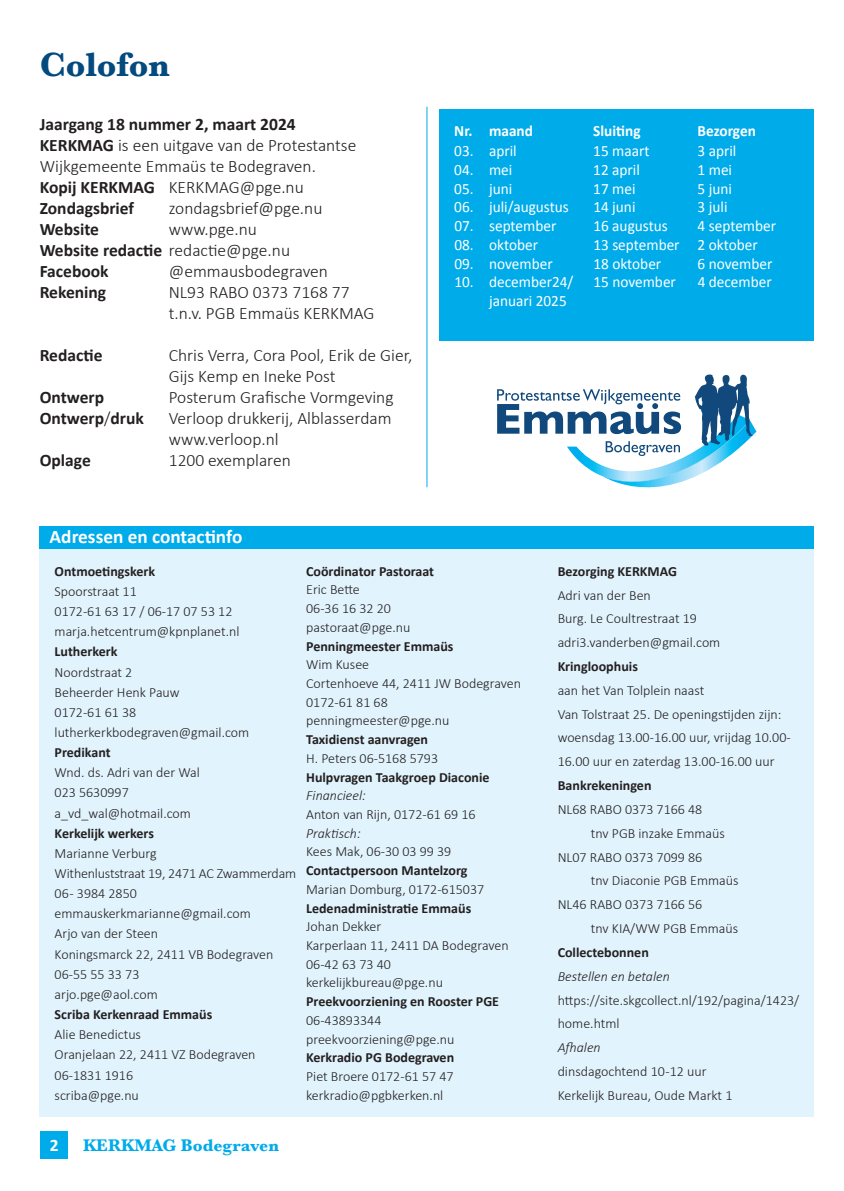
<style>
.page{position:relative;width:844px;height:1191px;background:#fff}
.page>*{position:absolute;margin:0;border:0;box-sizing:border-box;transform-origin:0 0}
.t1{font:700 35px "Baskerville";color:#034a7e}
.t2{font:700 19.25px "Calibri";color:#fff}
.t3{font:300 17.5px/21px "Calibri";color:#231f20}
.t4{font:700 17.5px "Calibri";color:#231f20}
.t5{font:700 17.5px "Baskerville";color:#00abea}
.t6{font:700 17.5px "Calibri";color:#fff}
.t7{font:15.75px "Calibri";color:#fff}
.t8{font:700 15.75px "Calibri";color:#fff}
.t9{font:300 14px/20.1px "Calibri";color:#231f20}
.t10{font:700 14px "Calibri";color:#231f20}
.t11{font:italic 300 14px "Calibri";color:#231f20}
.s1{font-weight:700}
.s2{font-weight:300}
</style>
<div class="page">
<div style="left:40px;top:546px;width:774px;height:570px;background:#e1f3fc"></div>
<div style="left:40px;top:526px;width:774px;height:23px;background:#00abea"></div>
<svg style="left:497px;top:374px;width:259px;height:114px"></svg>
<hr style="left:426px;top:107px;width:1px;height:380px;background:#00abea">
<div style="left:439px;top:109px;width:375px;height:231px;background:#00abea"></div>
<div style="left:40px;top:1131px;width:28px;height:28px;background:#00abea"></div>
<h1 class="t1" style="left:40px;top:40px;width:131px">Colofon</h1>
<p class="t3" style="left:40px;top:114px;width:318px"><span class="s1">Jaargang 18 nummer 2, maart 2024<br>KERKMAG</span> is een uitgave van de Protestantse<br>Wijkgemeente Emmaüs te Bodegraven.<br><span class="s1">Kopij KERKMAG</span> KERKMAG@pge.nu<br><span class="s1">Zondagsbrief</span></p>
<p class="t3" style="left:169px;top:198px;width:155px">zondagsbrief@pge.nu</p>
<p class="t4" style="left:40px;top:217px;width:61px">Website</p>
<p class="t3" style="left:40px;top:219px;width:252px;text-indent:129px">www.pge.nu<br><span class="s1">Website redactie</span> redactie@pge.nu<br><span class="s1">Facebook</span></p>
<p class="t3" style="left:169px;top:261px;width:161px">@emmausbodegraven</p>
<p class="t4" style="left:40px;top:280px;width:68px">Rekening</p>
<p class="t3" style="left:169px;top:282px;width:207px">NL93 RABO 0373 7168 77 t.n.v. PGB Emmaüs KERKMAG</p>
<p class="t4" style="left:40px;top:343px;width:64px">Redactie</p>
<p class="t3" style="left:169px;top:345px;width:245px">Chris Verra, Cora Pool, Erik de Gier,<br>Gijs Kemp en Ineke Post</p>
<p class="t4" style="left:40px;top:385px;width:66px">Ontwerp</p>
<p class="t3" style="left:169px;top:387px;width:226px">Posterum Grafische Vormgeving</p>
<p class="t4" style="left:40px;top:406px;width:106px">Ontwerp<span class="s2">/</span>druk</p>
<p class="t3" style="left:169px;top:408px;width:224px">Verloop drukkerij, Alblasserdam www.verloop.nl</p>
<p class="t4" style="left:40px;top:448px;width:53px">Oplage</p>
<p class="t3" style="left:169px;top:450px;width:123px">1200 exemplaren</p>
<h2 class="t2" style="left:50px;top:523px;width:194px">Adressen en contactinfo</h2>
<p class="t8" style="left:454px;top:119px;width:80px">Nr. maand</p>
<p class="t8" style="left:593px;top:119px;width:49px">Sluiting</p>
<p class="t8" style="left:697px;top:119px;width:60px">Bezorgen</p>
<p class="t7" style="left:454px;top:140px;width:64px">03. april</p>
<p class="t7" style="left:593px;top:140px;width:58px">15 maart</p>
<p class="t7" style="left:697px;top:140px;width:40px">3 april</p>
<p class="t7" style="left:454px;top:159px;width:60px">04. mei</p>
<p class="t7" style="left:593px;top:159px;width:48px">12 april</p>
<p class="t7" style="left:697px;top:159px;width:36px">1 mei</p>
<p class="t7" style="left:454px;top:177px;width:59px">05. juni</p>
<p class="t7" style="left:593px;top:177px;width:44px">17 mei</p>
<p class="t7" style="left:697px;top:177px;width:36px">5 juni</p>
<p class="t7" style="left:454px;top:196px;width:116px">06. juli/augustus</p>
<p class="t7" style="left:593px;top:196px;width:44px">14 juni</p>
<p class="t7" style="left:697px;top:196px;width:31px">3 juli</p>
<p class="t7" style="left:454px;top:215px;width:103px">07. september</p>
<p class="t7" style="left:593px;top:215px;width:76px">16 augustus</p>
<p class="t7" style="left:697px;top:215px;width:80px">4 september</p>
<p class="t7" style="left:454px;top:234px;width:85px">08. oktober</p>
<p class="t7" style="left:593px;top:234px;width:166px">13 september 2 oktober</p>
<p class="t7" style="left:454px;top:252px;width:100px">09. november</p>
<p class="t7" style="left:593px;top:252px;width:69px">18 oktober</p>
<p class="t7" style="left:697px;top:252px;width:76px">6 november</p>
<p class="t7" style="left:454px;top:271px;width:120px">10. december24/</p>
<p class="t7" style="left:593px;top:271px;width:84px">15 november</p>
<p class="t7" style="left:697px;top:271px;width:76px">4 december</p>
<p class="t7" style="left:489px;top:290px;width:79px">januari 2025</p>
<p class="t10" style="left:55px;top:561px;width:102px">Ontmoetingskerk</p>
<p class="t9" style="left:55px;top:581px;width:186px">Spoorstraat 11<br>0172-61 63 17 / 06-17 07 53 12 marja.hetcentrum@kpnplanet.nl</p>
<p class="t10" style="left:55px;top:642px;width:64px">Lutherkerk</p>
<p class="t9" style="left:55px;top:661px;width:196px">Noordstraat 2<br>Beheerder Henk Pauw<br>0172-61 61 38 lutherkerkbodegraven@gmail.com</p>
<p class="t10" style="left:55px;top:742px;width:57px">Predikant</p>
<p class="t9" style="left:55px;top:762px;width:147px">Wnd. ds. Adri van der Wal<br>023 5630997 a_vd_wal@hotmail.com</p>
<p class="t10" style="left:55px;top:823px;width:101px">Kerkelijk werkers</p>
<p class="t9" style="left:55px;top:843px;width:243px">Marianne Verburg<br>Withenluststraat 19, 2471 AC Zwammerdam<br>06 - 3984 2850 emmauskerkmarianne@gmail.com<br>Arjo van der Steen<br>Koningsmarck 22, 2411 VB Bodegraven<br>06-55 55 33 73<br>arjo.pge@aol.com</p>
<p class="t10" style="left:55px;top:1004px;width:159px">Scriba Kerkenraad Emmaüs</p>
<p class="t9" style="left:55px;top:1024px;width:202px">Alie Benedictus<br>Oranjelaan 22, 2411 VZ Bodegraven<br>06-1831 1916<br>scriba@pge.nu</p>
<p class="t10" style="left:306px;top:561px;width:129px">Coördinator Pastoraat</p>
<p class="t9" style="left:306px;top:580px;width:106px;line-height:18.7px">Eric Bette<br>06-36 16 32 20 pastoraat@pge.nu</p>
<p class="t10" style="left:306px;top:636px;width:149px">Penningmeester Emmaüs</p>
<p class="t9" style="left:306px;top:655px;width:216px;line-height:18.7px">Wim Kusee<br>Cortenhoeve 44, 2411 JW Bodegraven<br>0172-61 81 68 penningmeester@pge.nu</p>
<p class="t10" style="left:306px;top:729px;width:123px">Taxidienst aanvragen</p>
<p class="t9" style="left:306px;top:748px;width:133px">H. Peters 06-5168 5793</p>
<p class="t10" style="left:306px;top:767px;width:185px">Hulpvragen Taakgroep Diaconie</p>
<p class="t11" style="left:306px;top:787px;width:61px">Financieel:</p>
<p class="t9" style="left:306px;top:804px;width:171px">Anton van Rijn, 0172-61 69 16</p>
<p class="t11" style="left:306px;top:824px;width:56px">Praktisch:</p>
<p class="t9" style="left:306px;top:841px;width:147px">Kees Mak, 06-30 03 99 39</p>
<p class="t10" style="left:306px;top:860px;width:163px">Contactpersoon Mantelzorg</p>
<p class="t9" style="left:306px;top:879px;width:179px">Marian Domburg, 0172-615037</p>
<p class="t10" style="left:306px;top:898px;width:166px">Ledenadministratie Emmaüs</p>
<p class="t9" style="left:306px;top:917px;width:204px;line-height:18.7px">Johan Dekker<br>Karperlaan 11, 2411 DA Bodegraven<br>06-42 63 73 40 kerkelijkbureau@pge.nu</p>
<p class="t10" style="left:306px;top:991px;width:194px">Preekvoorziening en Rooster PGE</p>
<p class="t9" style="left:306px;top:1010px;width:150px;line-height:18.7px">06-43893344 preekvoorziening@pge.nu</p>
<p class="t10" style="left:306px;top:1047px;width:149px">Kerkradio PG Bodegraven</p>
<p class="t9" style="left:306px;top:1066px;width:149px;line-height:18.7px">Piet Broere 0172-61 57 47 kerkradio@pgbkerken.nl</p>
<p class="t6" style="left:50px;top:1133px;width:10px">2</p>
<p class="t5" style="left:83px;top:1133px;width:197px">KERKMAG Bodegraven</p>
<p class="t10" style="left:557px;top:561px;width:121px">Bezorging KERKMAG</p>
<p class="t9" style="left:557px;top:583px;width:164px;line-height:23.8px">Adri van der Ben<br>Burg. Le Coultrestraat 19 adri3.vanderben@gmail.com</p>
<p class="t10" style="left:557px;top:656px;width:82px">Kringloophuis</p>
<p class="t9" style="left:557px;top:678px;width:234px;line-height:23.8px">aan het Van Tolplein naast<br>Van Tolstraat 25. De openingstijden zijn: woensdag 13.00-16.00 uur, vrijdag 10.00- 16.00 uur en zaterdag 13.00-16.00 uur</p>
<p class="t10" style="left:557px;top:775px;width:95px">Bankrekeningen</p>
<p class="t9" style="left:557px;top:799px;width:146px">NL68 RABO 0373 7166 48</p>
<p class="t9" style="left:591px;top:823px;width:135px">tnv PGB inzake Emmaüs</p>
<p class="t9" style="left:557px;top:846px;width:146px">NL07 RABO 0373 7099 86</p>
<p class="t9" style="left:591px;top:870px;width:149px">tnv Diaconie PGB Emmaüs</p>
<p class="t9" style="left:557px;top:894px;width:146px">NL46 RABO 0373 7166 56</p>
<p class="t9" style="left:591px;top:918px;width:149px">tnv KIA/WW PGB Emmaüs</p>
<p class="t10" style="left:557px;top:942px;width:93px">Collectebonnen</p>
<p class="t11" style="left:557px;top:967px;width:114px">Bestellen en betalen</p>
<p class="t9" style="left:557px;top:987px;width:243px;line-height:23.8px">https://site.skgcollect.nl/192/pagina/1423/ home.html</p>
<p class="t11" style="left:557px;top:1038px;width:44px">Afhalen</p>
<p class="t9" style="left:557px;top:1059px;width:176px;line-height:23.8px">dinsdagochtend 10 -12 uur<br>Kerkelijk Bureau, Oude Markt 1</p>
</div>
